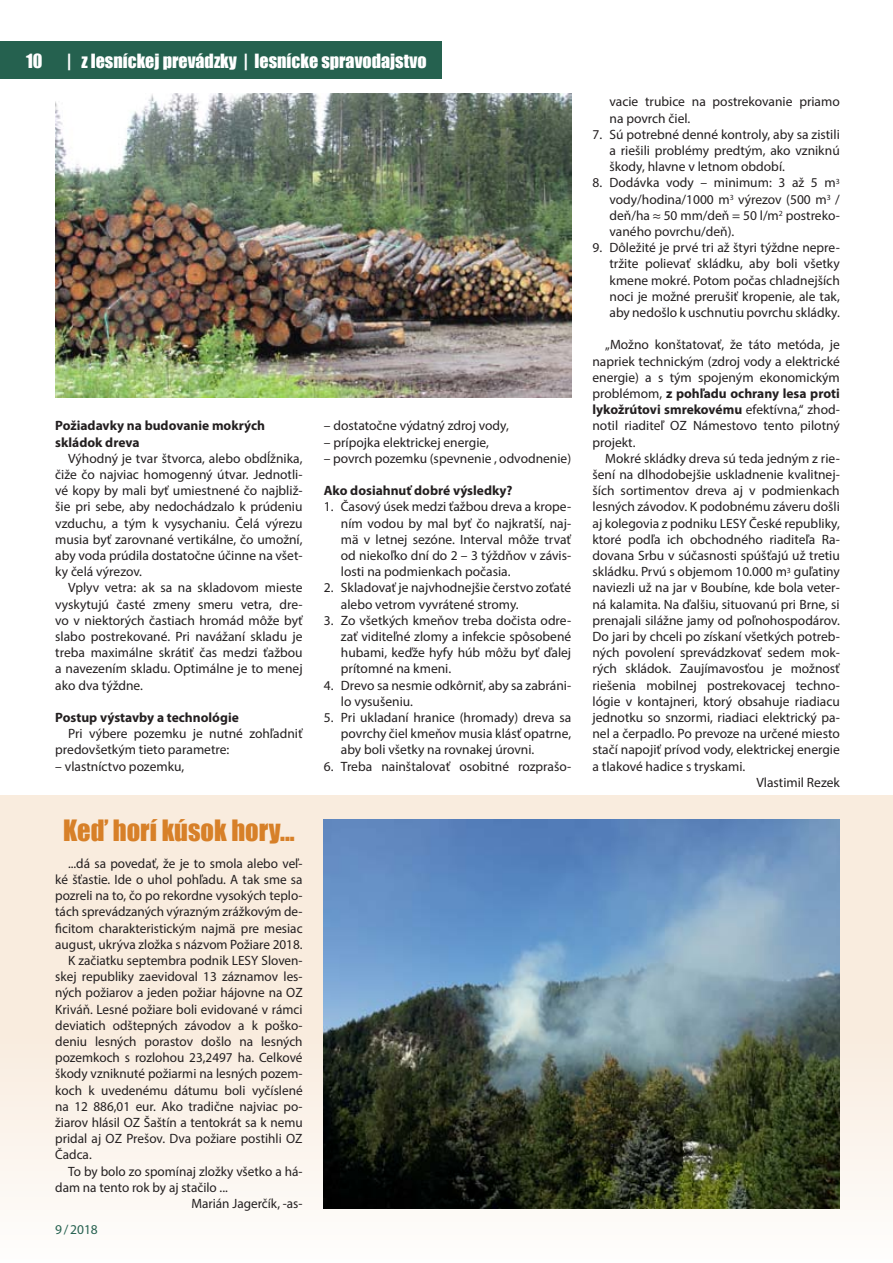
<style>
.page{position:relative;width:893px;height:1263px;background:#fff}
.page>*{position:absolute;margin:0;border:0;box-sizing:border-box;transform-origin:0 0}
.nadpis-18b{font:27px "Impact";color:#d78028}
.t1{font:18px "Impact";color:#fff}
.body-text-9b{font:13.5px/16.2px "Myriad Pro";color:#231f20;text-align:justify}
.body-text-9b-2{font:700 13.5px/16.2px "Myriad Pro";color:#231f20}
.body-text-9b-autor{font:13.5px "Myriad Pro";color:#231f20}
.t2{font:13.5px "Myriad Pro";color:#25614f}
.s1{font-weight:700}
</style>
<div class="page">
<div style="left:0;top:795px;width:893px;height:468px;background:linear-gradient(to bottom,#f8e8d6,#fdf9f5)"></div>
<img style="left:324px;top:819px;width:516px;height:389px">
<img style="left:55px;top:94px;width:516px;height:304px">
<div style="left:0;top:41px;width:441px;height:38px;background:#25614f"></div>
<p class="t1" style="left:26px;top:47px;width:18px">10</p>
<p class="t1" style="left:67px;top:47px;width:361px">| z lesníckej prevádzky | lesnícke spravodajstvo</p>
<p class="body-text-9b-2" style="left:55px;top:417px;width:211px">Požiadavky na budovanie mokrých skládok dreva</p>
<p class="body-text-9b" style="left:55px;top:450px;width:249px;text-indent:13px">Výhodný je tvar štvorca, alebo obdĺžnika, čiže čo najviac homogenný útvar. Jednotli&shy;vé kopy by mali byť umiestnené čo najbliž&shy;šie pri sebe, aby nedochádzalo k prúdeniu vzduchu, a tým k vysychaniu. Čelá výrezu musia byť zarovnané vertikálne, čo umožní, aby voda prúdila dostatočne účinne na všet&shy;ky čelá výrezov.</p>
<p class="body-text-9b" style="left:55px;top:579px;width:249px;text-indent:13px">Vplyv vetra: ak sa na skladovom mieste vyskytujú časté zmeny smeru vetra, dre&shy;vo v niektorých častiach hromád môže byť slabo postrekované. Pri navážaní skladu je treba maximálne skrátiť čas medzi ťažbou a navezením skladu. Optimálne je to menej ako dva týždne.</p>
<p class="body-text-9b-2" style="left:55px;top:709px;width:185px">Postup výstavby a technológie</p>
<p class="body-text-9b" style="left:55px;top:725px;width:249px;text-indent:13px">Pri výbere pozemku je nutné zohľadniť predovšetkým tieto parametre:</p>
<p class="body-text-9b" style="left:55px;top:758px;width:130px">– vlastníctvo pozemku,</p>
<p class="nadpis-18b" style="left:63px;top:809px;width:233px">Keď horí kúsok hory...</p>
<p class="body-text-9b" style="left:55px;top:855px;width:249px;text-indent:13px">...dá sa povedať, že je to smola alebo veľ&shy;ké šťastie. Ide o uhol pohľadu. A tak sme sa pozreli na to, čo po rekordne vysokých teplo&shy;tách sprevádzaných výrazným zrážkovým de&shy;ficitom charakteristickým najmä pre mesiac august, ukrýva zložka s názvom Požiare 2018.</p>
<p class="body-text-9b" style="left:55px;top:952px;width:249px;text-indent:13px">K začiatku septembra podnik LESY Sloven&shy;skej republiky zaevidoval 13 záznamov les&shy;ných požiarov a jeden požiar hájovne na OZ Kriváň. Lesné požiare boli evidované v rámci deviatich odštepných závodov a k poško&shy;deniu lesných porastov došlo na lesných pozemkoch s rozlohou 23,2497 ha. Celkové škody vzniknuté požiarmi na lesných pozem&shy;koch k uvedenému dátumu boli vyčíslené na 12 886,01 eur. Ako tradične najviac po&shy;žiarov hlásil OZ Šaštín a tentokrát sa k nemu pridal aj OZ Prešov. Dva požiare postihli OZ Čadca.</p>
<p class="body-text-9b" style="left:55px;top:1163px;width:249px;text-indent:13px">To by bolo zo spomínaj zložky všetko a há&shy;dam na tento rok by aj stačilo ...</p>
<p class="body-text-9b-autor" style="left:191px;top:1195px;width:113px">Marián Jagerčík, -as-</p>
<p class="t2" style="left:55px;top:1221px;width:44px">9/2018</p>
<p class="body-text-9b" style="left:324px;top:417px;width:186px">– dostatočne výdatný zdroj vody,</p>
<p class="body-text-9b" style="left:324px;top:434px;width:167px">– prípojka elektrickej energie,</p>
<p class="body-text-9b" style="left:324px;top:450px;width:249px">– povrch pozemku (spevnenie , odvodnenie)</p>
<p class="body-text-9b-2" style="left:324px;top:482px;width:190px">Ako dosiahnuť dobré výsledky?</p>
<p class="body-text-9b" style="left:341px;top:498px;width:232px;text-indent:-17px">1. Časový úsek medzi ťažbou dreva a krope&shy;ním vodou by mal byť čo najkratší, naj&shy;mä v letnej sezóne. Interval môže trvať od niekoľko dní do 2 – 3 týždňov v závis&shy;losti na podmienkach počasia.</p>
<p class="body-text-9b" style="left:341px;top:579px;width:232px;text-indent:-17px">2. Skladovať je najvhodnejšie čerstvo zoťaté alebo vetrom vyvrátené stromy.</p>
<p class="body-text-9b" style="left:341px;top:612px;width:232px;text-indent:-17px">3. Zo všetkých kmeňov treba dočista odre&shy;zať viditeľné zlomy a infekcie spôsobené hubami, keďže hyfy húb môžu byť ďalej prítomné na kmeni.</p>
<p class="body-text-9b" style="left:341px;top:677px;width:232px;text-indent:-17px">4. Drevo sa nesmie odkôrniť, aby sa zabráni&shy;lo vysušeniu.</p>
<p class="body-text-9b" style="left:341px;top:709px;width:232px;text-indent:-17px">5. Pri ukladaní hranice (hromady) dreva sa povrchy čiel kmeňov musia klásť opatrne, aby boli všetky na rovnakej úrovni.</p>
<p class="body-text-9b" style="left:324px;top:758px;width:249px">6. Treba nainštalovať osobitné rozprašo-</p>
<p class="body-text-9b" style="left:609px;top:93px;width:232px">vacie trubice na postrekovanie priamo na povrch čiel.</p>
<p class="body-text-9b" style="left:609px;top:126px;width:232px;text-indent:-17px">7. Sú potrebné denné kontroly, aby sa zistili a riešili problémy predtým, ako vzniknú škody, hlavne v letnom období.</p>
<p class="body-text-9b" style="left:609px;top:174px;width:232px;text-indent:-17px">8. Dodávka vody – minimum: 3 až 5 m<sup>3 </sup>vody/hodina/1000 m<sup>3</sup> výrezov (500 m<sup>3</sup> / deň/ha ≈ 50 mm/deň = 50 l/m<sup>2</sup> postreko&shy;vaného povrchu/deň).</p>
<p class="body-text-9b" style="left:609px;top:239px;width:232px;text-indent:-17px">9. Dôležité je prvé tri až štyri týždne nepre&shy;tržite polievať skládku, aby boli všetky kmene mokré. Potom počas chladnejších noci je možné prerušiť kropenie, ale tak, aby nedošlo k uschnutiu povrchu skládky.</p>
<p class="body-text-9b" style="left:592px;top:336px;width:249px;text-indent:13px">„Možno konštatovať, že táto metóda, je napriek technickým (zdroj vody a elektrické energie) a s tým spojeným ekonomickým problémom, <span class="s1">z pohľadu ochrany lesa proti lykožrútovi smrekovému</span> efektívna,“ zhod&shy;notil riaditeľ OZ Námestovo tento pilotný projekt.</p>
<p class="body-text-9b" style="left:592px;top:450px;width:249px;text-indent:13px">Mokré skládky dreva sú teda jedným z rie&shy;šení na dlhodobejšie uskladnenie kvalitnej&shy;ších sortimentov dreva aj v podmienkach lesných závodov. K podobnému záveru došli aj kolegovia z podniku LESY České republiky, ktoré podľa ich obchodného riaditeľa Ra&shy;dovana Srbu v súčasnosti spúšťajú už tretiu skládku. Prvú s objemom 10.000 m<sup>3</sup> guľatiny naviezli už na jar v Boubíne, kde bola veter&shy;ná kalamita. Na ďalšiu, situovanú pri Brne, si prenajali silážne jamy od poľnohospodárov.<br>Do jari by chceli po získaní všetkých potreb&shy;ných povolení sprevádzkovať sedem mok&shy;rých skládok. Zaujímavosťou je možnosť riešenia mobilnej postrekovacej techno&shy;lógie v kontajneri, ktorý obsahuje riadiacu jednotku so snzormi, riadiaci elektrický pa&shy;nel a čerpadlo. Po prevoze na určené miesto stačí napojiť prívod vody, elektrickej energie a tlakové hadice s tryskami.</p>
<p class="body-text-9b-autor" style="left:756px;top:774px;width:85px">Vlastimil Rezek</p>
</div>
